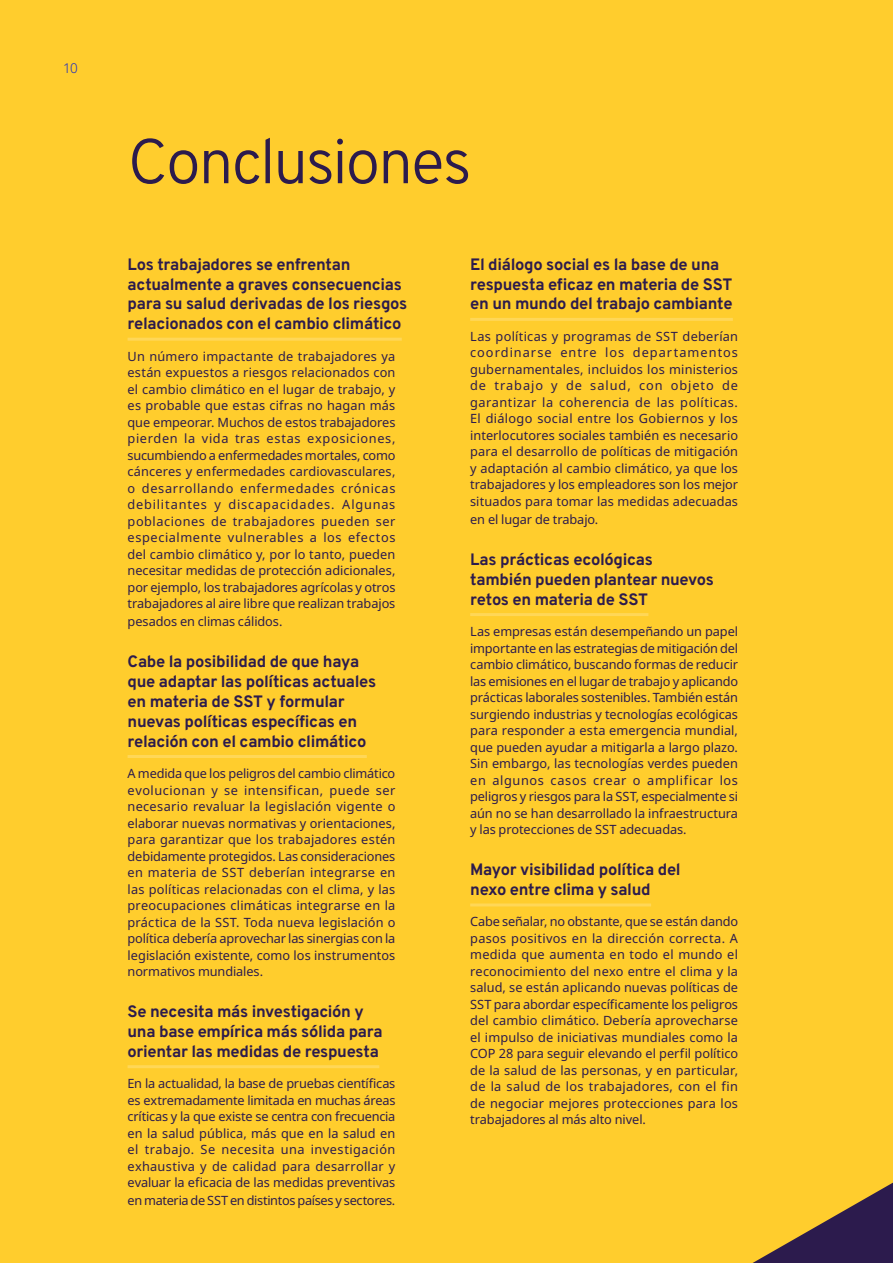
<style>
.page{position:relative;width:893px;height:1263px;background:#ffcd2d}
.page>*{position:absolute;margin:0;border:0;box-sizing:border-box;transform-origin:0 0}
.t1{font:300 63px "Overpass";letter-spacing:-.035em;color:#2c1b4d}
.t2{font:700 16.5px/19.8px "Overpass";letter-spacing:-.02em;color:#2c1b4d}
.t3{font:300 13.5px "Noto Sans";color:#1e2dbe}
.t4{font:12.75px/16.5px "Noto Sans";letter-spacing:-.005em;color:#2c1b4d;text-align:justify}
.t5{font:12.75px "Noto Sans";letter-spacing:-.025em;color:#2c1b4d}
</style>
<div class="page">
<hr style="left:128px;top:338px;width:274px;height:3px;background:#ffd757">
<hr style="left:128px;top:755px;width:239px;height:3px;background:#ffd757">
<hr style="left:128px;top:1065px;width:251px;height:3px;background:#ffd757">
<hr style="left:470px;top:318px;width:263px;height:3px;background:#ffd757">
<hr style="left:470px;top:613px;width:178px;height:3px;background:#ffd757">
<hr style="left:470px;top:903px;width:181px;height:3px;background:#ffd757">
<svg style="left:753px;top:1182px;width:140px;height:81px"></svg>
<p class="t3" style="left:63px;top:59px;width:16px">10</p>
<h1 class="t1" style="left:128px;top:111px;width:346px">Conclusiones</h1>
<p class="t2" style="left:128px;top:253px;width:281px">Los trabajadores se enfrentan actualmente a graves consecuencias para su salud derivadas de los riesgos relacionados con el cambio climático</p>
<p class="t4" style="left:128px;top:348px;width:269px">Un número impactante de trabajadores ya están expuestos a riesgos relacionados con el cambio climático en el lugar de trabajo, y es probable que estas cifras no hagan más que empeorar. Muchos de estos trabajadores pierden la vida tras estas exposiciones, sucumbiendo a enfermedades mortales, como cánceres y enfermedades cardiovasculares, o desarrollando enfermedades crónicas debilitantes y discapacidades. Algunas poblaciones de trabajadores pueden ser especialmente vulnerables a los efectos del cambio climático y, por lo tanto, pueden necesitar medidas de protección adicionales, por ejemplo, los trabajadores agrícolas y otros trabajadores al aire libre que realizan trabajos</p>
<p class="t4" style="left:128px;top:614px;width:156px">pesados en climas cálidos.</p>
<p class="t2" style="left:128px;top:651px;width:250px">Cabe la posibilidad de que haya que adaptar las políticas actuales en materia de SST y formular nuevas políticas específicas en relación con el cambio climático</p>
<p class="t4" style="left:128px;top:765px;width:269px">A medida que los peligros del cambio climático evolucionan y se intensifican, puede ser necesario revaluar la legislación vigente o elaborar nuevas normativas y orientaciones, para garantizar que los trabajadores estén debidamente protegidos. Las consideraciones en materia de SST deberían integrarse en las políticas relacionadas con el clima, y las preocupaciones climáticas integrarse en la práctica de la SST. Toda nueva legislación o política debería aprovechar las sinergias con la legislación existente, como los instrumentos normativos mundiales.</p>
<p class="t2" style="left:128px;top:1001px;width:257px">Se necesita más investigación y una base empírica más sólida para orientar las medidas de respuesta</p>
<p class="t4" style="left:128px;top:1075px;width:269px">En la actualidad, la base de pruebas científicas es extremadamente limitada en muchas áreas críticas y la que existe se centra con frecuencia en la salud pública, más que en la salud en el trabajo. Se necesita una investigación exhaustiva y de calidad para desarrollar y evaluar la eficacia de las medidas preventivas</p>
<p class="t5" style="left:128px;top:1191px;width:269px">en materia de SST en distintos países y sectores.</p>
<p class="t2" style="left:470px;top:253px;width:264px">El diálogo social es la base de una respuesta eficaz en materia de SST en un mundo del trabajo cambiante</p>
<p class="t4" style="left:470px;top:328px;width:269px">Las políticas y programas de SST deberían coordinarse entre los departamentos gubernamentales, incluidos los ministerios de trabajo y de salud, con objeto de garantizar la coherencia de las políticas.<br>El diálogo social entre los Gobiernos y los interlocutores sociales también es necesario para el desarrollo de políticas de mitigación y adaptación al cambio climático, ya que los trabajadores y los empleadores son los mejor situados para tomar las medidas adecuadas</p>
<p class="t4" style="left:470px;top:511px;width:130px">en el lugar de trabajo.</p>
<p class="t2" style="left:470px;top:549px;width:245px">Las prácticas ecológicas también pueden plantear nuevos retos en materia de SST</p>
<p class="t4" style="left:470px;top:623px;width:269px">Las empresas están desempeñando un papel importante en las estrategias de mitigación del cambio climático, buscando formas de reducir las emisiones en el lugar de trabajo y aplicando prácticas laborales sostenibles. También están surgiendo industrias y tecnologías ecológicas para responder a esta emergencia mundial, que pueden ayudar a mitigarla a largo plazo.<br>Sin embargo, las tecnologías verdes pueden en algunos casos crear o amplificar los peligros y riesgos para la SST, especialmente si aún no se han desarrollado la infraestructura y las protecciones de SST adecuadas.</p>
<p class="t2" style="left:470px;top:859px;width:212px">Mayor visibilidad política del nexo entre clima y salud</p>
<p class="t4" style="left:470px;top:914px;width:269px">Cabe señalar, no obstante, que se están dando pasos positivos en la dirección correcta. A medida que aumenta en todo el mundo el reconocimiento del nexo entre el clima y la salud, se están aplicando nuevas políticas de SST para abordar específicamente los peligros del cambio climático. Debería aprovecharse el impulso de iniciativas mundiales como la COP 28 para seguir elevando el perfil político de la salud de las personas, y en particular, de la salud de los trabajadores, con el fin de negociar mejores protecciones para los trabajadores al más alto nivel.</p>
</div>
